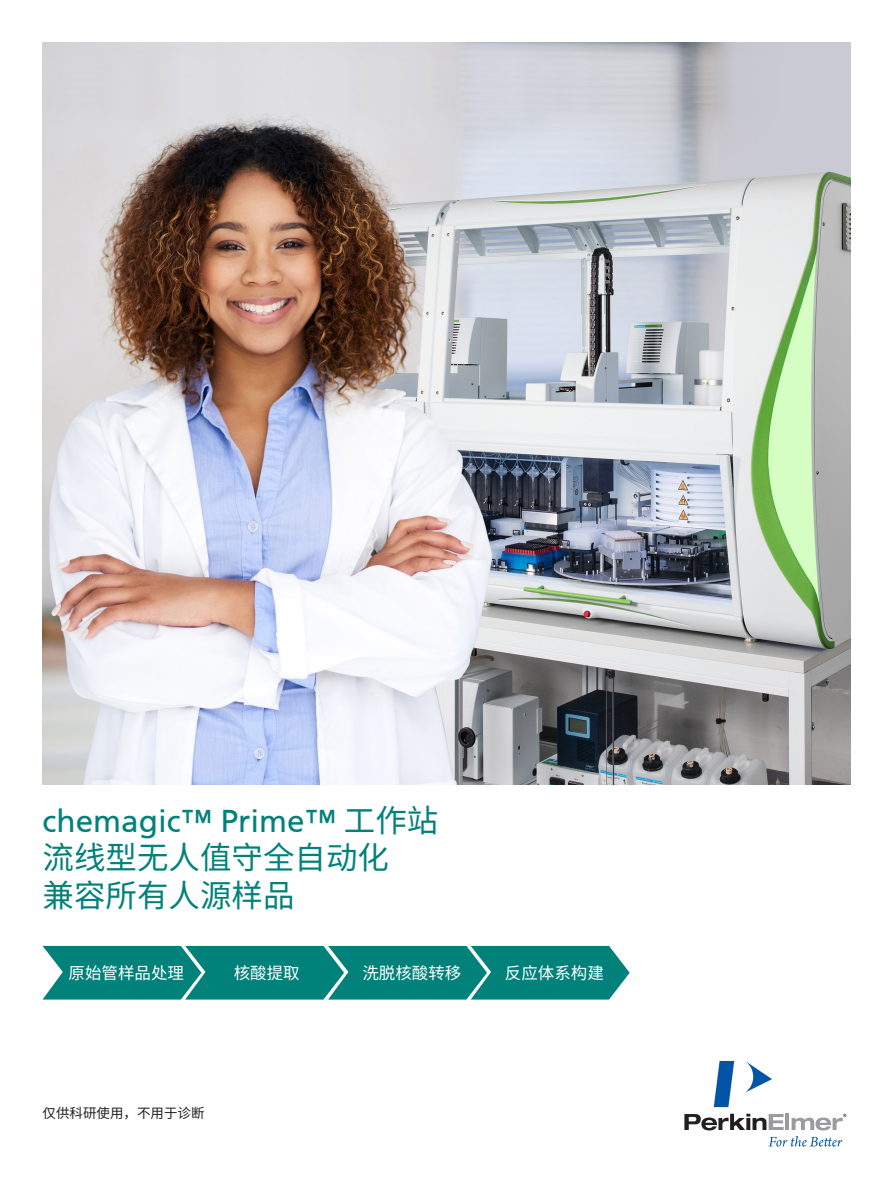
<style>
.page{position:relative;width:893px;height:1191px;background:#fff}
.page>*{position:absolute;margin:0;border:0;box-sizing:border-box;transform-origin:0 0}
.t1{font:31.5px "Source Han Sans CN";color:#00827a}
.t2{font:31.5px "Frutiger CE";color:#00827a}
.t3{font:16.5px "Source Han Sans CN";color:#fff}
.t4{font:13.5px "Source Han Sans CN";color:#231f20}
.s1{font-family:"Source Han Sans CN"}
</style>
<div class="page">
<svg style="left:745px;top:1061px;width:27px;height:31px"></svg>
<svg style="left:714px;top:1061px;width:20px;height:46px"></svg>
<svg style="left:684px;top:1113px;width:162px;height:33px"></svg>
<div style="left:43px;top:946px;width:587px;height:53px;background:#00827a"></div>
<img style="left:43px;top:43px;width:807px;height:741px">
<p class="t2" style="left:43px;top:802px;width:397px">chemagic™ Prime™ <span class="s1">工作站</span></p>
<p class="t1" style="left:43px;top:840px;width:348px">流线型无人值守全自动化</p>
<p class="t1" style="left:43px;top:877px;width:253px">兼容所有人源样品</p>
<p class="t3" style="left:68px;top:963px;width:117px">原始管样品处理</p>
<p class="t3" style="left:234px;top:963px;width:67px">核酸提取</p>
<p class="t3" style="left:362px;top:963px;width:100px">洗脱核酸转移</p>
<p class="t3" style="left:505px;top:963px;width:100px">反应体系构建</p>
<p class="t4" style="left:43px;top:1105px;width:163px">仅供科研使用，不用于诊断</p>
</div>
